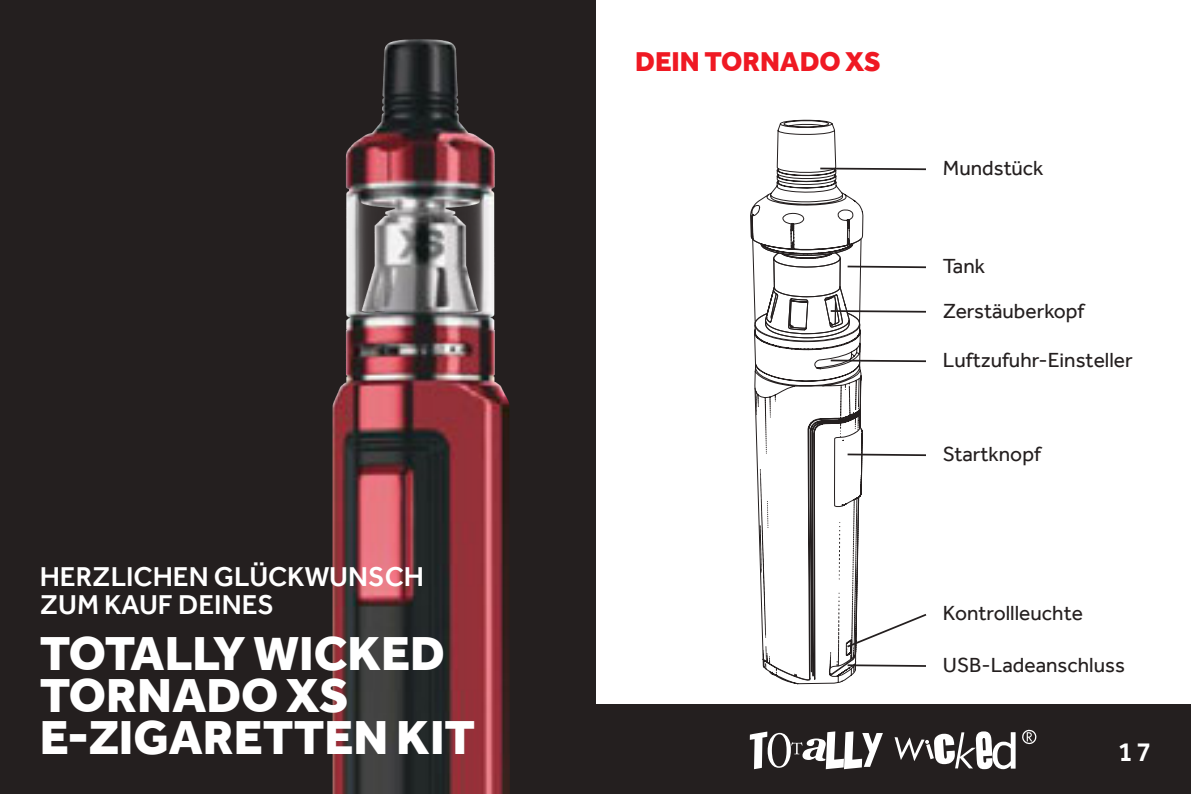
<style>
.page{position:relative;width:1191px;height:794px;background:#fff}
.page>*{position:absolute;margin:0;border:0;box-sizing:border-box;transform-origin:0 0}
.t1{font:800 49px/42px "Effra";color:#fff}
.t2{font:500 28px/28px "Effra";color:#fff}
.t3{font:800 28px "Effra";color:#ef1923}
.t4{font:21px/44.4px "Effra";color:#241f1f}
</style>
<div class="page">
<div style="left:595px;top:704px;width:596px;height:90px;background:#241f1f"></div>
<svg style="left:749px;top:731px;width:134px;height:38px"></svg>
<svg style="left:894px;top:731px;width:121px;height:38px"></svg>
<svg style="left:1022px;top:729px;width:14px;height:15px"></svg>
<div style="left:0;top:0;width:595px;height:794px;background:#241f1f"></div>
<img style="left:332px;top:40px;width:177px;height:754px">
<svg style="left:750px;top:119px;width:177px;height:566px"></svg>
<hr style="left:847px;top:664px;width:79px;height:3px;background:#241f1f">
<h2 class="t3" style="left:635px;top:44px;width:247px">DEIN TORNADO XS</h2>
<p class="t4" style="left:943px;top:145px;width:102px">Mundstück</p>
<p class="t4" style="left:943px;top:243px;width:143px">Tank<br>Zerstäuberkopf</p>
<p class="t4" style="left:943px;top:337px;width:191px">Luftzufuhr-Einsteller</p>
<p class="t4" style="left:943px;top:431px;width:100px">Startknopf</p>
<h2 class="t2" style="left:40px;top:562px;width:386px">HERZLICHEN GLÜCKWUNSCH<br>ZUM KAUF DEINES</h2>
<p class="t4" style="left:943px;top:591px;width:142px">Kontrollleuchte</p>
<p class="t4" style="left:943px;top:642px;width:184px">USB-Ladeanschluss</p>
<h1 class="t1" style="left:40px;top:632px;width:437px">TOTALLY WICKED<br>TORNADO XS<br>E-ZIGARETTEN KIT</h1>
<h2 class="t2" style="left:40px;top:737px;width:35px">16</h2>
<h2 class="t2" style="left:1118px;top:737px;width:35px">17</h2>
</div>
